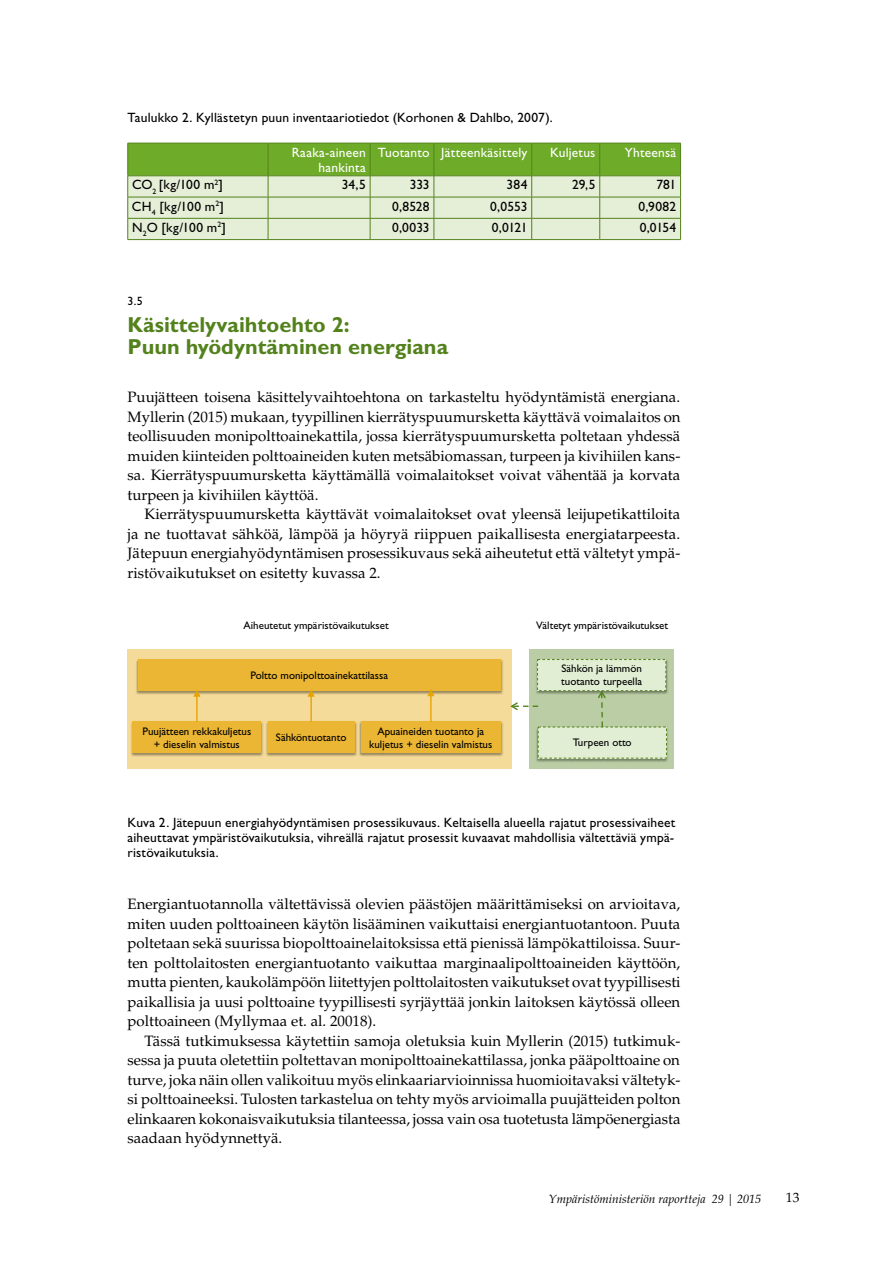
<style>
.page{position:relative;width:893px;height:1263px;background:#fff}
.page>*{position:absolute;margin:0;border:0;box-sizing:border-box;transform-origin:0 0}
.t1{font:700 21.75px/22.5px "Gill Sans Std";color:#53821d}
.t2{font:15px/19.5px "Palatino LT Std";color:#000;text-align:justify}
.t3{font:13.5px/15px "Gill Sans Std";letter-spacing:.015em;color:#000;text-align:justify}
.t4{font:13.5px/15px "Gill Sans Std";letter-spacing:.015em;color:#fff;text-align:right}
.t5{font:13.5px "Palatino LT Std";color:#000}
.t6{font:italic 12px "Palatino LT Std";color:#000}
.t7{font:12px "Gill Sans Std";color:#000}
.t8{font:10.95px/13.2px "Gill Sans Std";color:#000;text-align:center}
</style>
<div class="page">
<svg style="left:127px;top:144px;width:554px;height:96px;background:#b8d396"></svg>
<hr style="left:128px;top:239px;width:140px;height:1px;background:#53821d">
<hr style="left:268px;top:239px;width:102px;height:1px;background:#53821d">
<hr style="left:370px;top:239px;width:64px;height:1px;background:#53821d">
<hr style="left:434px;top:239px;width:98px;height:1px;background:#53821d">
<hr style="left:532px;top:239px;width:68px;height:1px;background:#53821d">
<hr style="left:600px;top:239px;width:81px;height:1px;background:#53821d">
<hr style="left:128px;top:143px;width:140px;height:1px;background:#53821d">
<hr style="left:127px;top:143px;width:1px;height:33px;background:#53821d">
<hr style="left:268px;top:143px;width:102px;height:1px;background:#53821d">
<hr style="left:370px;top:143px;width:64px;height:1px;background:#53821d">
<hr style="left:434px;top:143px;width:98px;height:1px;background:#53821d">
<hr style="left:532px;top:143px;width:68px;height:1px;background:#53821d">
<hr style="left:600px;top:143px;width:81px;height:1px;background:#53821d">
<hr style="left:680px;top:143px;width:1px;height:33px;background:#53821d">
<hr style="left:128px;top:176px;width:140px;height:1px;background:#53821d">
<hr style="left:268px;top:176px;width:102px;height:1px;background:#53821d">
<hr style="left:370px;top:176px;width:64px;height:1px;background:#53821d">
<hr style="left:434px;top:176px;width:98px;height:1px;background:#53821d">
<hr style="left:532px;top:176px;width:68px;height:1px;background:#53821d">
<hr style="left:600px;top:176px;width:81px;height:1px;background:#53821d">
<div style="left:529px;top:649px;width:145px;height:119px;background:#bacda5"></div>
<div style="left:128px;top:649px;width:384px;height:119px;background:#f5db99"></div>
<img style="left:136px;top:660px;width:367px;height:35px">
<div style="left:138px;top:659px;width:363px;height:32px;background:#ebb633"></div>
<img style="left:131px;top:721px;width:371px;height:36px">
<img style="left:266px;top:726px;width:93px;height:22px">
<div style="left:268px;top:722px;width:87px;height:31px;background:#ebb633"></div>
<img style="left:133px;top:721px;width:131px;height:34px">
<div style="left:133px;top:722px;width:128px;height:31px;background:#ebb633"></div>
<img style="left:667px;top:661px;width:1px;height:32px">
<hr style="left:310px;top:695px;width:2px;height:27px;background:#e6a400">
<svg style="left:307px;top:690px;width:8px;height:7px"></svg>
<hr style="left:196px;top:695px;width:2px;height:27px;background:#e6a400">
<svg style="left:193px;top:690px;width:8px;height:7px"></svg>
<img style="left:536px;top:729px;width:132px;height:33px">
<svg style="left:510px;top:659px;width:157px;height:100px"></svg>
<img style="left:359px;top:721px;width:145px;height:34px">
<div style="left:361px;top:722px;width:140px;height:31px;background:#ebb633"></div>
<hr style="left:430px;top:695px;width:2px;height:27px;background:#e6a400">
<svg style="left:427px;top:689px;width:8px;height:8px"></svg>
<p class="t3" style="left:128px;top:110px;width:427px">Taulukko 2. Kyllästetyn puun inventaariotiedot (Korhonen &amp; Dahlbo, 2007).</p>
<p class="t4" style="left:292px;top:145px;width:76px">Raaka-aineen hankinta</p>
<p class="t4" style="left:378px;top:145px;width:151px">Tuotanto Jätteenkäsittely</p>
<p class="t4" style="left:550px;top:145px;width:47px">Kuljetus</p>
<p class="t4" style="left:625px;top:145px;width:53px">Yhteensä</p>
<p class="t3" style="left:132px;top:177px;width:93px">CO<sub>2</sub> [kg/100 m<sup>2</sup>]</p>
<p class="t3" style="left:342px;top:177px;width:26px">34,5</p>
<p class="t3" style="left:410px;top:177px;width:21px">333</p>
<p class="t3" style="left:506px;top:177px;width:22px">384</p>
<p class="t3" style="left:572px;top:177px;width:25px">29,5</p>
<p class="t3" style="left:656px;top:177px;width:21px">781</p>
<p class="t3" style="left:132px;top:199px;width:93px">CH<sub>4</sub> [kg/100 m<sup>2</sup>]</p>
<p class="t3" style="left:392px;top:199px;width:39px">0,8528</p>
<p class="t3" style="left:490px;top:199px;width:39px">0,0553</p>
<p class="t3" style="left:638px;top:199px;width:39px">0,9082</p>
<p class="t3" style="left:132px;top:220px;width:95px">N<sub>2</sub>O [kg/100 m<sup>2</sup>]</p>
<p class="t3" style="left:392px;top:220px;width:39px">0,0033</p>
<p class="t3" style="left:492px;top:220px;width:37px">0,0121</p>
<p class="t3" style="left:640px;top:220px;width:38px">0,0154</p>
<p class="t7" style="left:128px;top:294px;width:17px">3.5</p>
<h1 class="t1" style="left:128px;top:313px;width:322px">Käsittelyvaihtoehto 2:<br>Puun hyödyntäminen energiana</h1>
<p class="t2" style="left:128px;top:387px;width:555px">Puujätteen toisena käsittelyvaihtoehtona on tarkasteltu hyödyntämistä energiana.<br>Myllerin (2015) mukaan, tyypillinen kierrätyspuumursketta käyttävä voimalaitos on teollisuuden monipolttoainekattila, jossa kierrätyspuumursketta poltetaan yhdessä muiden kiinteiden polttoaineiden kuten metsäbiomassan, turpeen ja kivihiilen kans&shy;sa. Kierrätyspuumursketta käyttämällä voimalaitokset voivat vähentää ja korvata turpeen ja kivihiilen käyttöä.</p>
<p class="t2" style="left:128px;top:504px;width:554px;text-indent:17px">Kierrätyspuumursketta käyttävät voimalaitokset ovat yleensä leijupetikattiloita ja ne tuottavat sähköä, lämpöä ja höyryä riippuen paikallisesta energiatarpeesta.<br>Jätepuun energiahyödyntämisen prosessikuvaus sekä aiheutetut että vältetyt ympä&shy;ristövaikutukset on esitetty kuvassa 2.</p>
<p class="t8" style="left:244px;top:619px;width:147px">Aiheutetut ympäristövaikutukset</p>
<p class="t8" style="left:536px;top:618px;width:133px">Vältetyt ympäristövaikutukset</p>
<p class="t8" style="left:250px;top:669px;width:139px">Poltto monipolttoainekattilassa</p>
<p class="t8" style="left:142px;top:724px;width:110px">Puujätteen rekkakuljetus + dieselin valmistus</p>
<p class="t8" style="left:276px;top:731px;width:72px">Sähköntuotanto</p>
<p class="t8" style="left:369px;top:724px;width:125px">Apuaineiden tuotanto ja kuljetus + dieselin valmistus</p>
<p class="t8" style="left:561px;top:662px;width:82px;text-align:left">Sähkön ja lämmön tuotanto turpeella</p>
<p class="t8" style="left:573px;top:736px;width:60px">Turpeen otto</p>
<p class="t3" style="left:128px;top:815px;width:549px">Kuva 2. Jätepuun energiahyödyntämisen prosessikuvaus. Keltaisella alueella rajatut prosessivaiheet aiheuttavat ympäristövaikutuksia, vihreällä rajatut prosessit kuvaavat mahdollisia vältettäviä ympä&shy;ristövaikutuksia.</p>
<p class="t2" style="left:128px;top:894px;width:554px">Energiantuotannolla vältettävissä olevien päästöjen määrittämiseksi on arvioitava, miten uuden polttoaineen käytön lisääminen vaikuttaisi energiantuotantoon. Puuta poltetaan sekä suurissa biopolttoainelaitoksissa että pienissä lämpökattiloissa. Suur&shy;ten polttolaitosten energiantuotanto vaikuttaa marginaalipolttoaineiden käyttöön, mutta pienten, kaukolämpöön liitettyjen polttolaitosten vaikutukset ovat tyypillisesti paikallisia ja uusi polttoaine tyypillisesti syrjäyttää jonkin laitoksen käytössä olleen polttoaineen (Myllymaa et. al. 20018).</p>
<p class="t2" style="left:128px;top:1031px;width:554px;text-indent:17px">Tässä tutkimuksessa käytettiin samoja oletuksia kuin Myllerin (2015) tutkimuk&shy;sessa ja puuta oletettiin poltettavan monipolttoainekattilassa, jonka pääpolttoaine on turve, joka näin ollen valikoituu myös elinkaariarvioinnissa huomioitavaksi vältetyk&shy;si polttoaineeksi. Tulosten tarkastelua on tehty myös arvioimalla puujätteiden polton elinkaaren kokonaisvaikutuksia tilanteessa, jossa vain osa tuotetusta lämpöenergiasta saadaan hyödynnettyä.</p>
<p class="t6" style="left:549px;top:1192px;width:214px">Ympäristöministeriön raportteja 29 | 2015</p>
<p class="t5" style="left:786px;top:1190px;width:15px">13</p>
</div>
